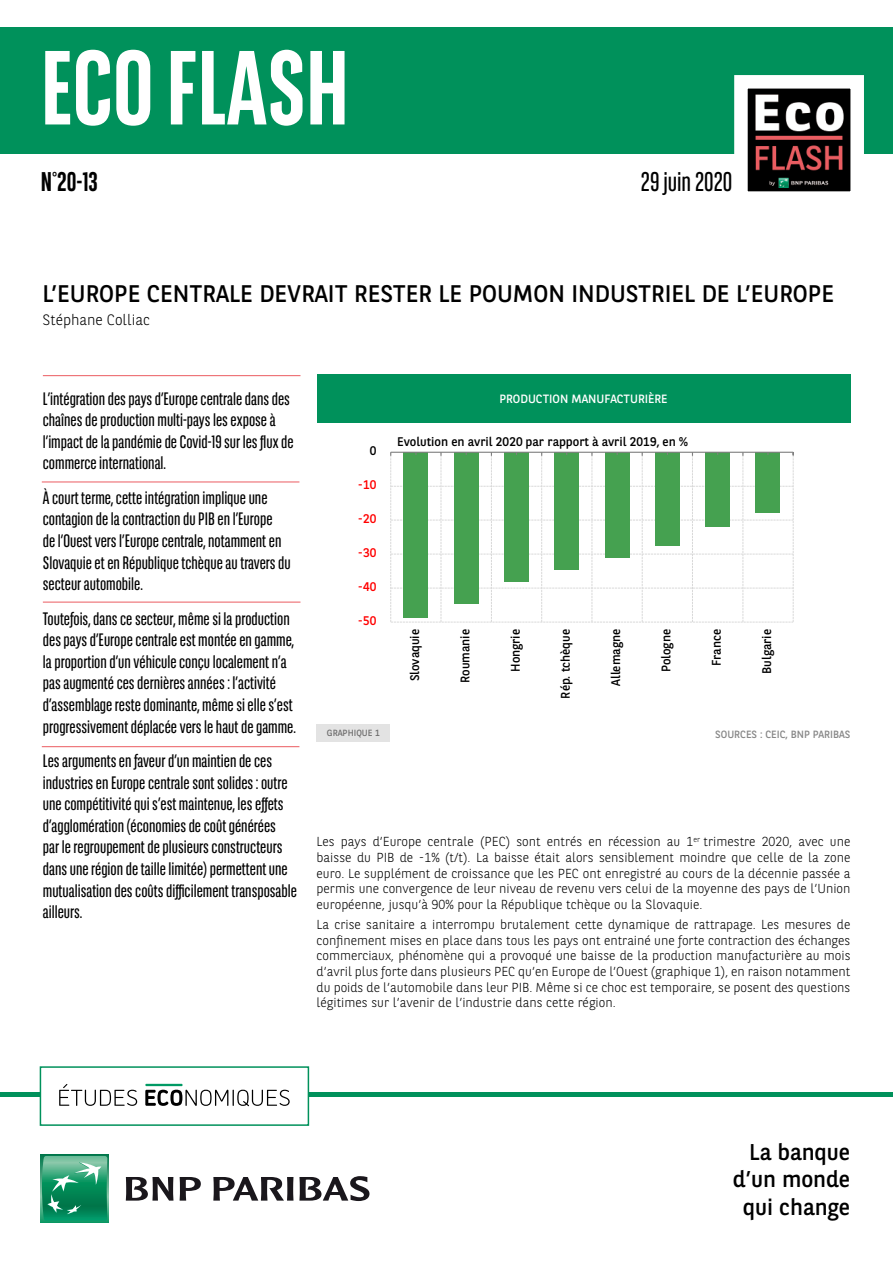
<style>
.page{position:relative;width:893px;height:1263px;background:#fff}
.page>*{position:absolute;margin:0;border:0;box-sizing:border-box;transform-origin:0 0}
.t1{font:700 105px "BNPP Sans Condensed";color:#fff}
.t2{font:27px "BNPP Sans Condensed";color:#000}
.t3{font:700 27px "BNPP Sans Condensed";color:#000}
.t4{font:24px "BNPP Sans";color:#000}
.t5{font:22.8px/27.3px "BNPP Sans";color:#000;text-align:right}
.t6{font:18px/21.6px "BNPP Sans Condensed";color:#000}
.t7{font:300 15px "BNPP Sans";color:#000}
.t8{font:300 13.05px/15.6px "BNPP Sans";color:#000;text-align:justify}
.t9{font:12.45px "BNPP Sans";color:#000}
.t10{font:12.45px "BNPP Sans";letter-spacing:-.01em;color:#f00}
.t11{font:12px "BNPP Sans";color:#fff}
.t12{font:10.5px "BNPP Sans";color:#878787}
.t13{font:9px "BNPP Sans";color:#706f6f}
</style>
<div class="page">
<div style="left:1px;top:27px;width:892px;height:127px;background:#00915b"></div>
<hr style="left:0;top:1093px;width:893px;height:4px;background:#00915b">
<svg style="left:41px;top:1155px;width:68px;height:68px"></svg>
<svg style="left:42px;top:1156px;width:65px;height:64px;background:#35a178"></svg>
<svg style="left:126px;top:1177px;width:47px;height:23px"></svg>
<svg style="left:180px;top:1177px;width:21px;height:23px"></svg>
<svg style="left:213px;top:1176px;width:156px;height:25px"></svg>
<svg style="left:734px;top:75px;width:130px;height:117px;background:#7c7271"></svg>
<div style="left:40px;top:1066px;width:269px;height:60px;background:#fff;border:2px solid #00915b"></div>
<svg style="left:59px;top:1084px;width:78px;height:22px"></svg>
<svg style="left:145px;top:1084px;width:145px;height:22px"></svg>
<hr style="left:43px;top:375px;width:257px;height:1px;background:#eb5c61">
<hr style="left:42px;top:482px;width:257px;height:1px;background:#eb5c61">
<hr style="left:43px;top:602px;width:257px;height:1px;background:#eb5c61">
<hr style="left:42px;top:746px;width:257px;height:1px;background:#eb5c61">
<svg style="left:390px;top:452px;width:404px;height:171px"></svg>
<div style="left:317px;top:374px;width:533px;height:49px;background:#00915b"></div>
<div style="left:317px;top:723px;width:73px;height:18px;background:#e3e3e3"></div>
<h1 class="t1" style="left:41px;top:27px;width:310px">ECO FLASH</h1>
<h2 class="t3" style="left:41px;top:166px;width:59px">N°20-13</h2>
<h2 class="t2" style="left:641px;top:165px;width:93px">29 juin 2020</h2>
<h3 class="t4" style="left:42px;top:278px;width:793px">L’EUROPE CENTRALE DEVRAIT RESTER LE POUMON INDUSTRIEL DE L’EUROPE</h3>
<p class="t7" style="left:42px;top:309px;width:109px">Stéphane Colliac</p>
<p class="t6" style="left:43px;top:387px;width:252px">L’intégration des pays d’Europe centrale dans des chaînes de production multi-pays les expose à l’impact de la pandémie de Covid-19 sur les flux de commerce international.</p>
<p class="t6" style="left:43px;top:486px;width:249px">À court terme, cette intégration implique une contagion de la contraction du PIB en l’Europe<br>de l’Ouest vers l’Europe centrale, notamment en Slovaquie et en République tchèque au travers du secteur automobile.</p>
<p class="t6" style="left:43px;top:607px;width:255px">Toutefois, dans ce secteur, même si la production des pays d’Europe centrale est montée en gamme, la proportion d’un véhicule conçu localement n’a pas augmenté ces dernières années : l’activité d’assemblage reste dominante, même si elle s’est progressivement déplacée vers le haut de gamme.</p>
<p class="t6" style="left:43px;top:750px;width:256px">Les arguments en faveur d’un maintien de ces industries en Europe centrale sont solides : outre une compétitivité qui s’est maintenue, les effets d’agglomération (économies de coût générées<br>par le regroupement de plusieurs constructeurs dans une région de taille limitée) permettent une mutualisation des coûts difficilement transposable ailleurs.</p>
<p class="t9" style="left:370px;top:442px;width:8px">0</p>
<p class="t10" style="left:358px;top:476px;width:20px">-10</p>
<p class="t10" style="left:358px;top:510px;width:20px">-20</p>
<p class="t10" style="left:358px;top:544px;width:20px">-30</p>
<p class="t10" style="left:358px;top:578px;width:20px">-40</p>
<p class="t10" style="left:358px;top:612px;width:20px">-50</p>
<p class="t11" style="left:499px;top:391px;width:170px">PRODUCTION MANUFACTURIÈRE</p>
<p class="t9" style="left:397px;top:433px;width:293px">Evolution en avril 2020 par rapport à avril 2019, en %</p>
<p class="t9" style="left:406px;top:681px;width:54px;rotate:-90deg">Slovaquie</p>
<p class="t9" style="left:456px;top:683px;width:55px;rotate:-90deg">Roumanie</p>
<p class="t9" style="left:507px;top:672px;width:44px;rotate:-90deg">Hongrie</p>
<p class="t9" style="left:557px;top:698px;width:71px;rotate:-90deg">Rép. tchèque</p>
<p class="t9" style="left:607px;top:686px;width:58px;rotate:-90deg">Allemagne</p>
<p class="t9" style="left:658px;top:672px;width:45px;rotate:-90deg">Pologne</p>
<p class="t9" style="left:708px;top:666px;width:38px;rotate:-90deg">France</p>
<p class="t9" style="left:758px;top:674px;width:46px;rotate:-90deg">Bulgarie</p>
<p class="t13" style="left:327px;top:727px;width:54px">GRAPHIQUE 1</p>
<p class="t12" style="left:715px;top:727px;width:137px">SOURCES : CEIC, BNP PARIBAS</p>
<p class="t8" style="left:317px;top:833px;width:535px">Les pays d’Europe centrale (PEC) sont entrés en récession au 1<sup>er</sup> trimestre 2020, avec une baisse du PIB de -1% (t/t). La baisse était alors sensiblement moindre que celle de la zone euro. Le supplément de croissance que les PEC ont enregistré au cours de la décennie passée a permis une convergence de leur niveau de revenu vers celui de la moyenne des pays de l’Union européenne, jusqu’à 90% pour la République tchèque ou la Slovaquie.</p>
<p class="t8" style="left:317px;top:916px;width:535px">La crise sanitaire a interrompu brutalement cette dynamique de rattrapage. Les mesures de confinement mises en place dans tous les pays ont entrainé une forte contraction des échanges commerciaux, phénomène qui a provoqué une baisse de la production manufacturière au mois d’avril plus forte dans plusieurs PEC qu’en Europe de l’Ouest (graphique 1), en raison notamment du poids de l’automobile dans leur PIB. Même si ce choc est temporaire, se posent des questions légitimes sur l’avenir de l’industrie dans cette région.</p>
<p class="t5" style="left:733px;top:1137px;width:119px">La banque d’un monde qui change</p>
</div>
